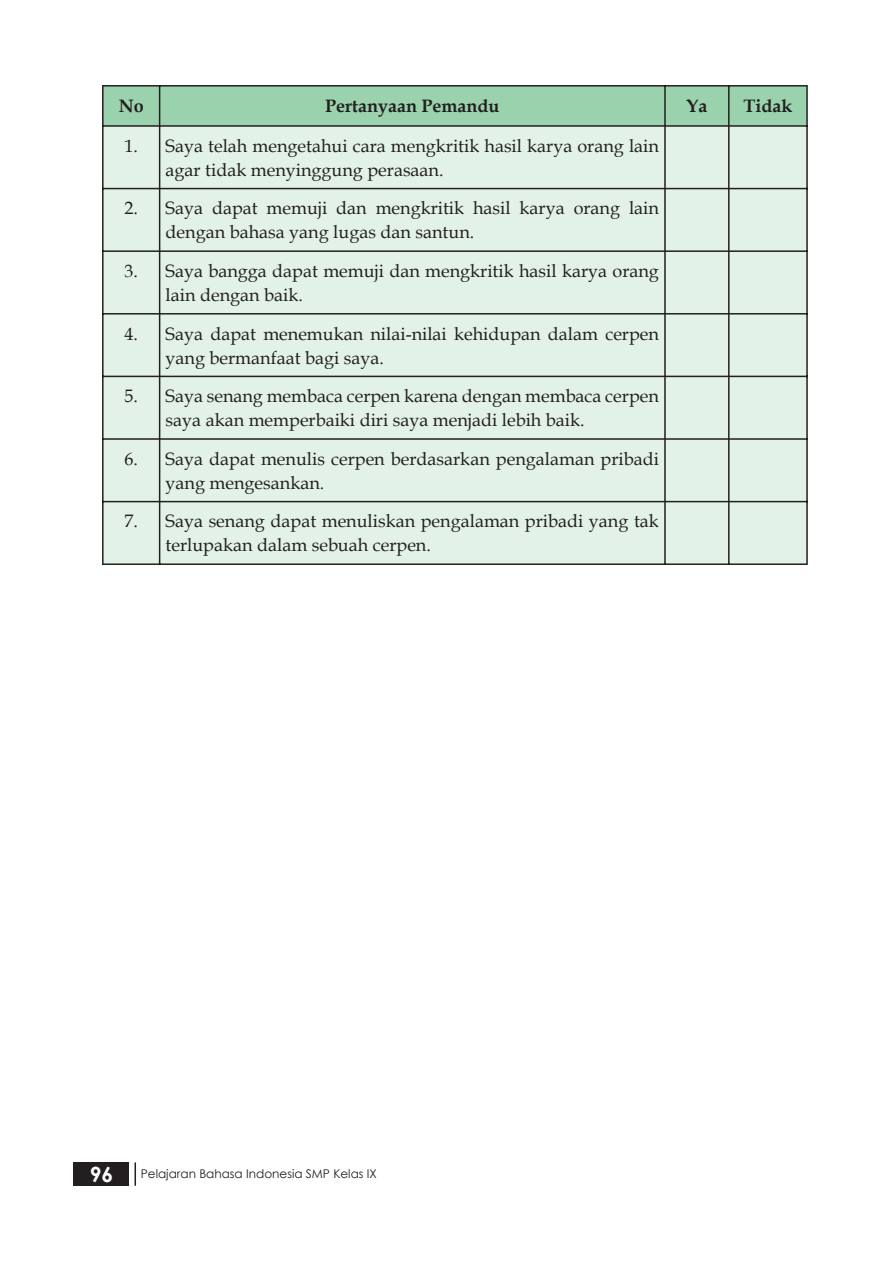
<style>
.page{position:relative;width:893px;height:1263px;background:#fff}
.page>*{position:absolute;margin:0;border:0;box-sizing:border-box;transform-origin:0 0}
.t1{font:700 21px "Century Gothic";color:#fff}
.Isi{font:18px/24px "Book Antiqua";color:#231f20}
.Isi-2{font:700 18px "Book Antiqua";color:#231f20}
.t2{font:12px "Century Gothic";color:#231f20}
</style>
<div class="page">
<div style="left:73px;top:1162px;width:56px;height:24px;background:#231f20"></div>
<svg style="left:135px;top:1162px;width:1px;height:24px"></svg>
<div style="left:104px;top:127px;width:702px;height:436px;background:#e3f2e7"></div>
<hr style="left:102px;top:127px;width:2px;height:61px;background:#231f20">
<hr style="left:159px;top:127px;width:1px;height:61px;background:#231f20">
<hr style="left:664px;top:127px;width:2px;height:61px;background:#231f20">
<svg style="left:102px;top:85px;width:706px;height:42px"></svg>
<hr style="left:728px;top:127px;width:2px;height:61px;background:#231f20">
<hr style="left:806px;top:127px;width:2px;height:61px;background:#231f20">
<hr style="left:102px;top:188px;width:58px;height:1px;background:#231f20">
<hr style="left:102px;top:189px;width:2px;height:61px;background:#231f20">
<hr style="left:160px;top:188px;width:506px;height:1px;background:#231f20">
<hr style="left:159px;top:189px;width:1px;height:61px;background:#231f20">
<hr style="left:666px;top:188px;width:64px;height:1px;background:#231f20">
<hr style="left:664px;top:189px;width:2px;height:61px;background:#231f20">
<hr style="left:730px;top:188px;width:78px;height:1px;background:#231f20">
<hr style="left:728px;top:189px;width:2px;height:61px;background:#231f20">
<hr style="left:806px;top:189px;width:2px;height:61px;background:#231f20">
<hr style="left:102px;top:250px;width:58px;height:2px;background:#231f20">
<hr style="left:102px;top:252px;width:2px;height:61px;background:#231f20">
<hr style="left:160px;top:250px;width:506px;height:2px;background:#231f20">
<hr style="left:159px;top:252px;width:1px;height:61px;background:#231f20">
<hr style="left:666px;top:250px;width:64px;height:2px;background:#231f20">
<hr style="left:664px;top:252px;width:2px;height:61px;background:#231f20">
<hr style="left:730px;top:250px;width:78px;height:2px;background:#231f20">
<hr style="left:728px;top:252px;width:2px;height:61px;background:#231f20">
<hr style="left:806px;top:252px;width:2px;height:61px;background:#231f20">
<hr style="left:102px;top:313px;width:58px;height:2px;background:#231f20">
<hr style="left:102px;top:315px;width:2px;height:61px;background:#231f20">
<hr style="left:160px;top:313px;width:506px;height:2px;background:#231f20">
<hr style="left:159px;top:315px;width:1px;height:61px;background:#231f20">
<hr style="left:666px;top:313px;width:64px;height:2px;background:#231f20">
<hr style="left:664px;top:315px;width:2px;height:61px;background:#231f20">
<hr style="left:730px;top:313px;width:78px;height:2px;background:#231f20">
<hr style="left:728px;top:315px;width:2px;height:61px;background:#231f20">
<hr style="left:806px;top:315px;width:2px;height:61px;background:#231f20">
<hr style="left:102px;top:376px;width:58px;height:1px;background:#231f20">
<hr style="left:102px;top:377px;width:2px;height:61px;background:#231f20">
<hr style="left:160px;top:376px;width:506px;height:1px;background:#231f20">
<hr style="left:159px;top:377px;width:1px;height:61px;background:#231f20">
<hr style="left:666px;top:376px;width:64px;height:1px;background:#231f20">
<hr style="left:664px;top:377px;width:2px;height:61px;background:#231f20">
<hr style="left:730px;top:376px;width:78px;height:1px;background:#231f20">
<hr style="left:728px;top:377px;width:2px;height:61px;background:#231f20">
<hr style="left:806px;top:377px;width:2px;height:61px;background:#231f20">
<hr style="left:102px;top:438px;width:58px;height:2px;background:#231f20">
<hr style="left:102px;top:440px;width:2px;height:61px;background:#231f20">
<hr style="left:160px;top:438px;width:506px;height:2px;background:#231f20">
<hr style="left:159px;top:440px;width:1px;height:61px;background:#231f20">
<hr style="left:666px;top:438px;width:64px;height:2px;background:#231f20">
<hr style="left:664px;top:440px;width:2px;height:61px;background:#231f20">
<hr style="left:730px;top:438px;width:78px;height:2px;background:#231f20">
<hr style="left:728px;top:440px;width:2px;height:61px;background:#231f20">
<hr style="left:806px;top:440px;width:2px;height:61px;background:#231f20">
<hr style="left:102px;top:501px;width:58px;height:1px;background:#231f20">
<hr style="left:102px;top:502px;width:2px;height:61px;background:#231f20">
<hr style="left:160px;top:501px;width:506px;height:1px;background:#231f20">
<hr style="left:159px;top:502px;width:1px;height:63px;background:#231f20">
<hr style="left:666px;top:501px;width:64px;height:1px;background:#231f20">
<hr style="left:664px;top:502px;width:2px;height:63px;background:#231f20">
<hr style="left:730px;top:501px;width:78px;height:1px;background:#231f20">
<hr style="left:728px;top:502px;width:2px;height:63px;background:#231f20">
<hr style="left:806px;top:502px;width:2px;height:61px;background:#231f20">
<hr style="left:102px;top:563px;width:57px;height:2px;background:#231f20">
<hr style="left:160px;top:563px;width:504px;height:2px;background:#231f20">
<hr style="left:666px;top:563px;width:62px;height:2px;background:#231f20">
<hr style="left:730px;top:563px;width:78px;height:2px;background:#231f20">
<p class="Isi-2" style="left:119px;top:94px;width:27px">No</p>
<p class="Isi-2" style="left:325px;top:94px;width:176px">Pertanyaan Pemandu</p>
<p class="Isi-2" style="left:686px;top:94px;width:23px">Ya</p>
<p class="Isi-2" style="left:743px;top:94px;width:50px">Tidak</p>
<p class="Isi" style="left:124px;top:133px;width:15px">1.</p>
<p class="Isi" style="left:166px;top:133px;width:495px">Saya telah mengetahui cara mengkritik hasil karya orang lain agar tidak menyinggung perasaan.</p>
<p class="Isi" style="left:124px;top:196px;width:15px">2.</p>
<p class="Isi" style="left:166px;top:196px;width:495px">Saya dapat memuji dan mengkritik hasil karya orang lain dengan bahasa yang lugas dan santun.</p>
<p class="Isi" style="left:124px;top:258px;width:15px">3.</p>
<p class="Isi" style="left:166px;top:258px;width:495px">Saya bangga dapat memuji dan mengkritik hasil karya orang lain dengan baik.</p>
<p class="Isi" style="left:124px;top:321px;width:15px">4.</p>
<p class="Isi" style="left:166px;top:321px;width:495px">Saya dapat menemukan nilai-nilai kehidupan dalam cerpen yang bermanfaat bagi saya.</p>
<p class="Isi" style="left:124px;top:384px;width:15px">5.</p>
<p class="Isi" style="left:166px;top:384px;width:495px">Saya senang membaca cerpen karena dengan membaca cerpen saya akan memperbaiki diri saya menjadi lebih baik.</p>
<p class="Isi" style="left:124px;top:446px;width:15px">6.</p>
<p class="Isi" style="left:166px;top:446px;width:495px">Saya dapat menulis cerpen berdasarkan pengalaman pribadi yang mengesankan.</p>
<p class="Isi" style="left:124px;top:509px;width:15px">7.</p>
<p class="Isi" style="left:166px;top:509px;width:495px">Saya senang dapat menuliskan pengalaman pribadi yang tak terlupakan dalam sebuah cerpen.</p>
<p class="t1" style="left:90px;top:1158px;width:25px">96</p>
<p class="t2" style="left:141px;top:1166px;width:238px">Pelajaran Bahasa Indonesia SMP Kelas IX</p>
</div>
